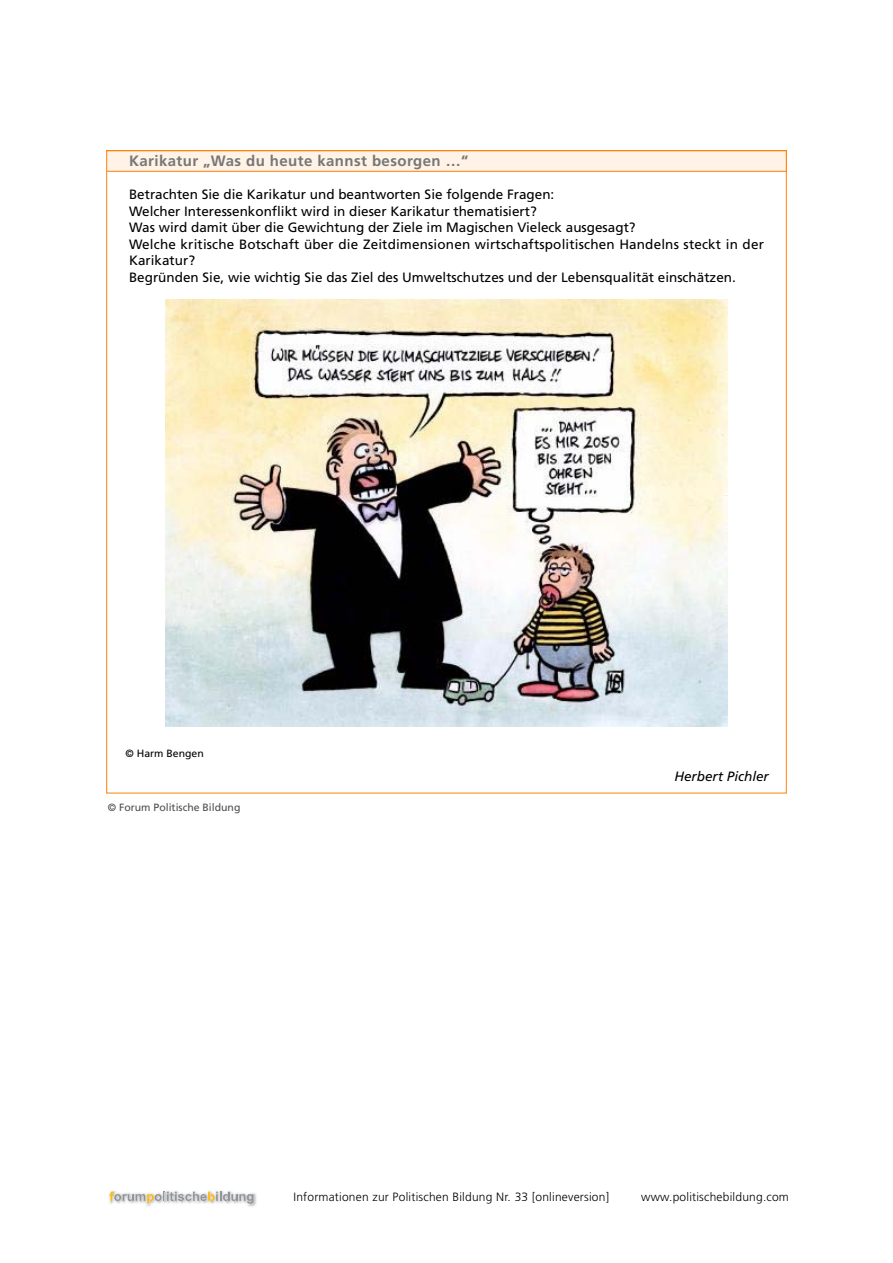
<style>
.page{position:relative;width:893px;height:1263px;background:#fff}
.page>*{position:absolute;margin:0;border:0;box-sizing:border-box;transform-origin:0 0}
.t1{font:700 15px "Frutiger";letter-spacing:.03em;color:#777}
.t2{font:13.5px/16.5px "Frutiger";color:#000}
.t3{font:italic 13.5px "Frutiger";color:#000}
.t4{font:300 12px "Frutiger";letter-spacing:.02em;color:#000}
.t5{font:10.5px "Frutiger";color:#4d4d4d}
.t6{font:10.5px "Frutiger";color:#000}
</style>
<div class="page">
<img style="left:247px;top:1193px;width:10px;height:14px">
<svg style="left:109px;top:1191px;width:144px;height:14px"></svg>
<img style="left:165px;top:299px;width:563px;height:428px">
<div style="left:107px;top:151px;width:679px;height:20px;background:#fff2e6"></div>
<div style="left:106px;top:150px;width:681px;height:22px;border:1px solid #ff8008"></div>
<p class="t1" style="left:129px;top:155px;width:341px">Karikatur „Was du heute kannst besorgen …“</p>
<p class="t2" style="left:129px;top:187px;width:636px">Betrachten Sie die Karikatur und beantworten Sie folgende Fragen:<br>Welcher Interessenkonflikt wird in dieser Karikatur thematisiert?<br>Was wird damit über die Gewichtung der Ziele im Magischen Vieleck ausgesagt?<br>Welche kritische Botschaft über die Zeitdimensionen wirtschaftspolitischen Handelns steckt in der Karikatur?<br>Begründen Sie, wie wichtig Sie das Ziel des Umweltschutzes und der Lebensqualität einschätzen.</p>
<p class="t6" style="left:125px;top:749px;width:80px">© Harm Bengen</p>
<p class="t5" style="left:108px;top:803px;width:134px">© Forum Politische Bildung</p>
<p class="t3" style="left:674px;top:771px;width:96px">Herbert Pichler</p>
<p class="t4" style="left:293px;top:1192px;width:317px">Informationen zur Politischen Bildung Nr. 33 [onlineversion]</p>
<p class="t4" style="left:641px;top:1192px;width:149px">www.politischebildung.com</p>
</div>
